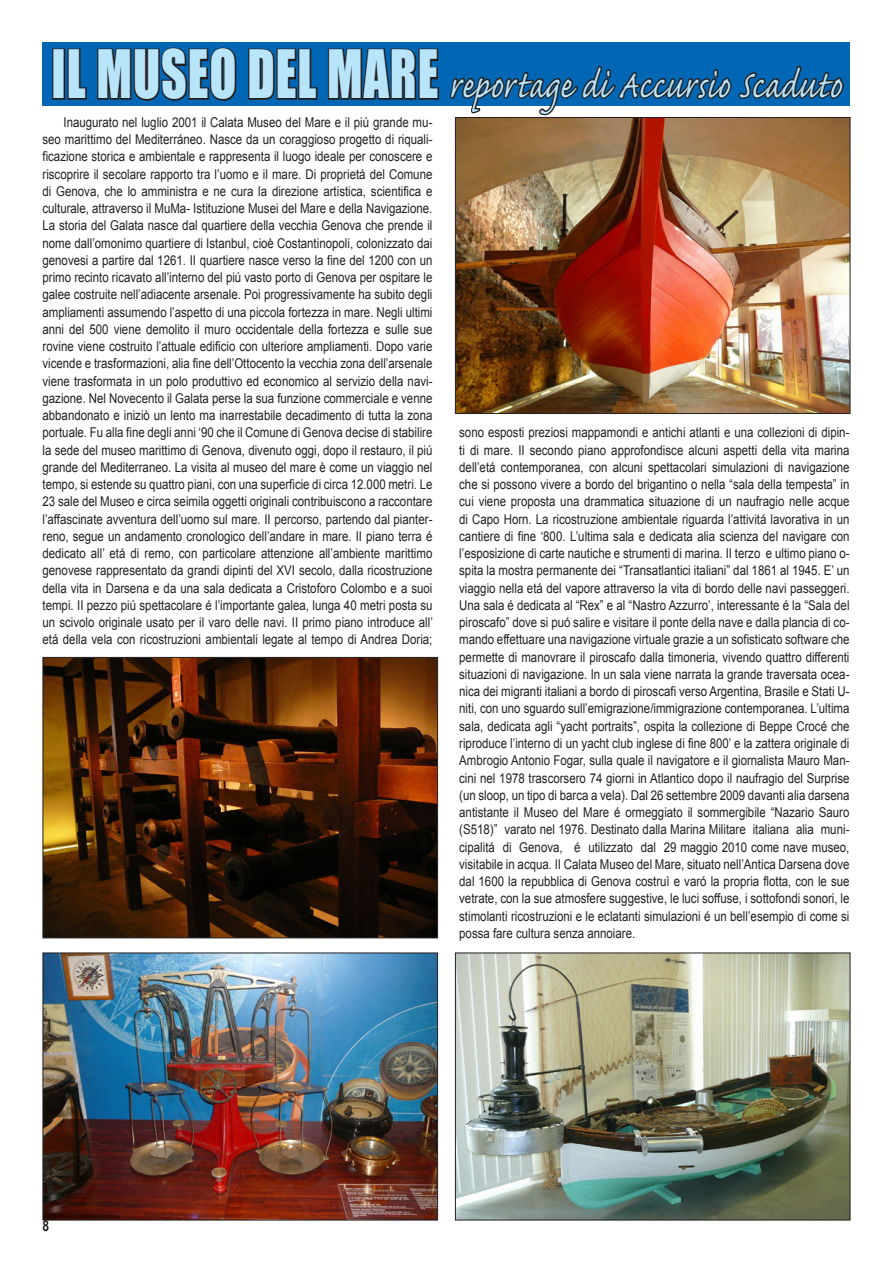
<style>
.page{position:relative;width:893px;height:1263px;background:#fff}
.page>*{position:absolute;margin:0;border:0;box-sizing:border-box;transform-origin:0 0}
.Normale{font:49.5px "Caflisch Script Pro";letter-spacing:.02em;color:#b9e5fa;scale:.81 1}
.t1{font:700 15px "Arial";color:#231f20;scale:.8 1}
.gazzettino_ok{font:13.5px/17.2px "Arial";color:#231f20;text-align:justify;scale:.85 1}
.s1{font-family:"Impact";font-size:61.2px}
</style>
<div class="page">
<img style="left:457px;top:119px;width:391px;height:293px">
<img style="left:45px;top:659px;width:391px;height:277px">
<div style="left:43px;top:657px;width:395px;height:281px;border:1px solid #231f20"></div>
<img style="left:457px;top:954px;width:391px;height:264px">
<div style="left:455px;top:952px;width:395px;height:268px;border:1px solid #231f20"></div>
<img style="left:45px;top:954px;width:391px;height:264px">
<div style="left:43px;top:952px;width:395px;height:268px;border:1px solid #231f20"></div>
<div style="left:43px;top:42px;width:807px;height:64px;background:#0166b3"></div>
<div style="left:52px;top:49px;width:13px;height:51px;border:3px solid #231f20"></div>
<svg style="left:67px;top:48px;width:20px;height:52px"></svg>
<svg style="left:97px;top:47px;width:140px;height:54px"></svg>
<svg style="left:248px;top:48px;width:70px;height:52px"></svg>
<svg style="left:327px;top:48px;width:112px;height:52px"></svg>
<svg style="left:450px;top:65px;width:395px;height:124px"></svg>
<p class="Normale" style="left:52px;top:59px;width:978px"><span class="s1">IL MUSEO DEL MARE</span> reportage di Accursio Scaduto</p>
<p class="gazzettino_ok" style="left:43px;top:114px;width:461px;text-indent:21px">Inaugurato nel luglio 2001 il Calata Museo del Mare e il piú grande mu&shy;seo marittimo del Mediterráneo. Nasce da un coraggioso progetto di riquali&shy;ficazione storica e ambientale e rappresenta il luogo ideale per conoscere e riscoprire il secolare rapporto tra l’uomo e il mare. Di proprietá del Comune di Genova, che lo amministra e ne cura la direzione artistica, scientifica e culturale, attraverso il MuMa- Istituzione Musei del Mare e della Navigazione.<br>La storia del Galata nasce dal quartiere della vecchia Genova che prende il nome dall’omonimo quartiere di Istanbul, cioè Costantinopoli, colonizzato dai genovesi a partire dal 1261. II quartiere nasce verso la fine del 1200 con un primo recinto ricavato all’interno del piú vasto porto di Genova per ospitare le galee costruite nell’adiacente arsenale. Poi progressivamente ha subito degli ampliamenti assumendo l’aspetto di una piccola fortezza in mare. Negli ultimi anni del 500 viene demolito il muro occidentale della fortezza e sulle sue rovine viene costruito l’attuale edificio con ulteriore ampliamenti. Dopo varie vicende e trasformazioni, alia fine dell’Ottocento la vecchia zona dell’arsenale viene trasformata in un polo produttivo ed economico al servizio della navi&shy;gazione. Nel Novecento il Galata perse la sua funzione commerciale e venne abbandonato e iniziò un lento ma inarrestabile decadimento di tutta la zona portuale. Fu alla fine degli anni ‘90 che il Comune di Genova decise di stabilire la sede del museo marittimo di Genova, divenuto oggi, dopo il restauro, il piú grande del Mediterraneo. La visita al museo del mare è come un viaggio nel tempo, si estende su quattro piani, con una superficie di circa 12.000 metri. Le 23 sale del Museo e circa seimila oggetti originali contribuiscono a raccontare l’affascinate avventura dell’uomo sul mare. II percorso, partendo dal pianter&shy;reno, segue un andamento cronologico dell’andare in mare. II piano terra é dedicato all’ etá di remo, con particolare attenzione all’ambiente marittimo genovese rappresentato da grandi dipinti del XVI secolo, dalla ricostruzione della vita in Darsena e da una sala dedicata a Cristoforo Colombo e a suoi tempi. II pezzo piú spettacolare é l’importante galea, lunga 40 metri posta su un scivolo originale usato per il varo delle navi. II primo piano introduce all’ etá della vela con ricostruzioni ambientali legate al tempo di Andrea Doria;</p>
<p class="gazzettino_ok" style="left:459px;top:424px;width:461px">sono esposti preziosi mappamondi e antichi atlanti e una collezioni di dipin&shy;ti di mare. II secondo piano approfondisce alcuni aspetti della vita marina dell’etá contemporanea, con alcuni spettacolari simulazioni di navigazione che si possono vivere a bordo del brigantino o nella “sala della tempesta” in cui viene proposta una drammatica situazione di un naufragio nelle acque di Capo Horn. La ricostruzione ambientale riguarda l’attivitá lavorativa in un cantiere di fine ‘800. L’ultima sala e dedicata alia scienza del navigare con l’esposizione di carte nautiche e strumenti di marina. II terzo e ultimo piano o&shy;spita la mostra permanente dei “Transatlantici italiani” dal 1861 al 1945. E’ un viaggio nella etá del vapore attraverso la vita di bordo delle navi passeggeri.<br>Una sala é dedicata al “Rex” e al “Nastro Azzurro’, interessante é la “Sala del piroscafo” dove si puó salire e visitare il ponte della nave e dalla plancia di co&shy;mando effettuare una navigazione virtuale grazie a un sofisticato software che permette di manovrare il piroscafo dalla timoneria, vivendo quattro differenti situazioni di navigazione. In un sala viene narrata la grande traversata ocea&shy;nica dei migranti italiani a bordo di piroscafi verso Argentina, Brasile e Stati U&shy;niti, con uno sguardo sull’emigrazione/immigrazione contemporanea. L’ultima sala, dedicata agli “yacht portraits”, ospita la collezione di Beppe Crocé che riproduce l’interno di un yacht club inglese di fine 800’ e la zattera originale di Ambrogio Antonio Fogar, sulla quale il navigatore e il giornalista Mauro Man&shy;cini nel 1978 trascorsero 74 giorni in Atlantico dopo il naufragio del Surprise (un sloop, un tipo di barca a vela). Dal 26 settembre 2009 davanti alia darsena antistante il Museo del Mare é ormeggiato il sommergibile “Nazario Sauro (S518)” varato nel 1976. Destinato dalla Marina Militare italiana alia muni&shy;cipalitá di Genova, é utilizzato dal 29 maggio 2010 come nave museo, visitabile in acqua. II Calata Museo del Mare, situato nell’Antica Darsena dove dal 1600 la repubblica di Genova costruì e varó la propria flotta, con le sue vetrate, con la sue atmosfere suggestive, le luci soffuse, i sottofondi sonori, le stimolanti ricostruzioni e le eclatanti simulazioni é un bell’esempio di come si possa fare cultura senza annoiare.</p>
<p class="t1" style="left:43px;top:1216px;width:10px">8</p>
</div>
